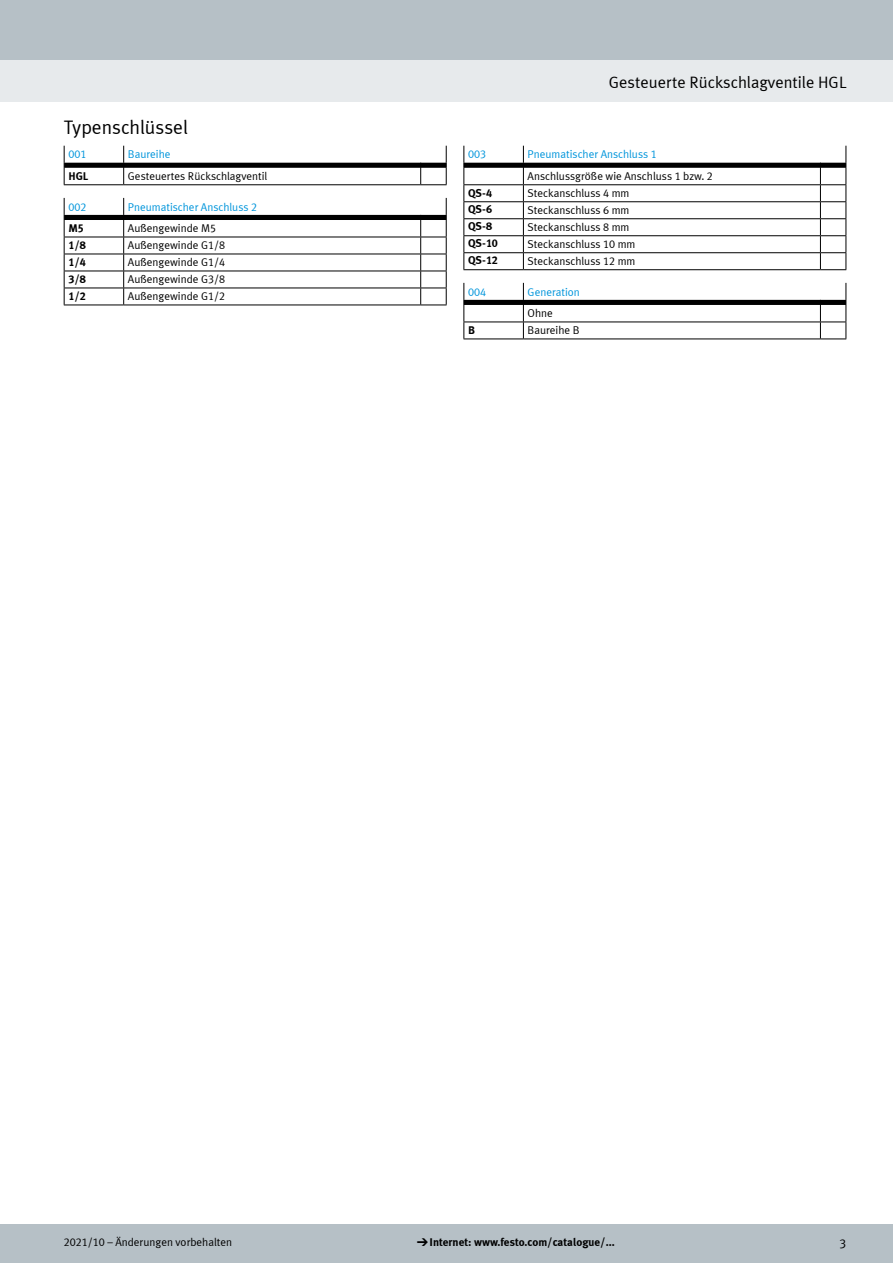
<style>
.page{position:relative;width:893px;height:1263px;background:#fff}
.page>*{position:absolute;margin:0;border:0;box-sizing:border-box;transform-origin:0 0}
.FES_title_section{font:19.5px "Meta Plus LF";color:#000}
.FES_title_family{font:16.5px "Meta Plus LF";color:#000}
.t1{font:12.75px "Meta Plus LF";color:#000}
.t2{font:11.25px/21.6px "Meta Plus LF";color:#000}
.t3{font:700 11.25px "Meta Plus LF";color:#000}
.t4{font:11.25px/21.6px "Meta Plus LF";color:#0095db}
.s1{color:#0095db}
.s2{color:#000}
.s3{font-family:"Meto Pict 182";font-weight:400}
</style>
<div class="page">
<div style="left:0;top:1225px;width:893px;height:38px;background:#b6c0c6"></div>
<div style="left:0;top:60px;width:893px;height:42px;background:#e7eaec"></div>
<div style="left:0;top:0;width:893px;height:60px;background:#b6c0c6"></div>
<svg style="left:64px;top:146px;width:383px;height:39px"></svg>
<svg style="left:64px;top:198px;width:383px;height:108px"></svg>
<svg style="left:463px;top:146px;width:384px;height:124px"></svg>
<svg style="left:463px;top:283px;width:384px;height:57px"></svg>
<p class="FES_title_section" style="left:64px;top:116px;width:126px">Typenschlüssel</p>
<p class="t4" style="left:68px;top:143px;width:20px">001</p>
<p class="t4" style="left:128px;top:143px;width:44px">Baureihe</p>
<p class="t3" style="left:68px;top:169px;width:21px">HGL</p>
<p class="t2" style="left:128px;top:165px;width:141px">Gesteuertes Rückschlagventil</p>
<p class="t4" style="left:68px;top:196px;width:20px">002</p>
<p class="t4" style="left:128px;top:196px;width:131px">Pneumatischer Anschluss 2</p>
<p class="t3" style="left:68px;top:221px;width:17px">M5</p>
<p class="t2" style="left:128px;top:217px;width:90px">Außengewinde M5</p>
<p class="t3" style="left:68px;top:238px;width:19px">1/8</p>
<p class="t2" style="left:128px;top:234px;width:99px">Außengewinde G1/8</p>
<p class="t3" style="left:68px;top:255px;width:19px">1/4</p>
<p class="t2" style="left:128px;top:251px;width:99px">Außengewinde G1/4</p>
<p class="t3" style="left:68px;top:272px;width:19px">3/8</p>
<p class="t2" style="left:128px;top:268px;width:99px">Außengewinde G3/8</p>
<p class="t3" style="left:68px;top:289px;width:19px">1/2</p>
<p class="t2" style="left:128px;top:285px;width:99px">Außengewinde G1/2</p>
<p class="FES_title_family" style="left:609px;top:73px;width:239px">Gesteuerte Rückschlagventile HGL</p>
<p class="t4" style="left:468px;top:143px;width:20px">003</p>
<p class="t2" style="left:528px;top:143px;width:187px"><span class="s1">Pneumatischer Anschluss 1<br></span>Anschlussgröße wie Anschluss 1 bzw. 2</p>
<p class="t3" style="left:468px;top:185px;width:25px">QS-4</p>
<p class="t2" style="left:528px;top:182px;width:103px">Steckanschluss 4 mm</p>
<p class="t3" style="left:468px;top:202px;width:25px">QS-6</p>
<p class="t2" style="left:528px;top:199px;width:103px">Steckanschluss 6 mm</p>
<p class="t3" style="left:468px;top:219px;width:25px">QS-8</p>
<p class="t2" style="left:528px;top:216px;width:103px">Steckanschluss 8 mm</p>
<p class="t3" style="left:468px;top:236px;width:31px">QS-10</p>
<p class="t2" style="left:528px;top:233px;width:109px">Steckanschluss 10 mm</p>
<p class="t3" style="left:468px;top:253px;width:31px">QS-12</p>
<p class="t2" style="left:528px;top:250px;width:109px">Steckanschluss 12 mm</p>
<p class="t4" style="left:468px;top:281px;width:20px">004</p>
<p class="t4" style="left:528px;top:281px;width:54px">Generation<br><span class="s2">Ohne</span></p>
<p class="t3" style="left:468px;top:323px;width:8px">B</p>
<p class="t2" style="left:528px;top:319px;width:53px">Baureihe B</p>
<p class="t2" style="left:64px;top:1231px;width:170px">2021/10 – Änderungen vorbehalten</p>
<p class="t3" style="left:417px;top:1235px;width:199px"><span class="s3">d</span>Internet: www.festo.com/catalogue/...</p>
<p class="t1" style="left:839px;top:1235px;width:8px">3</p>
</div>
